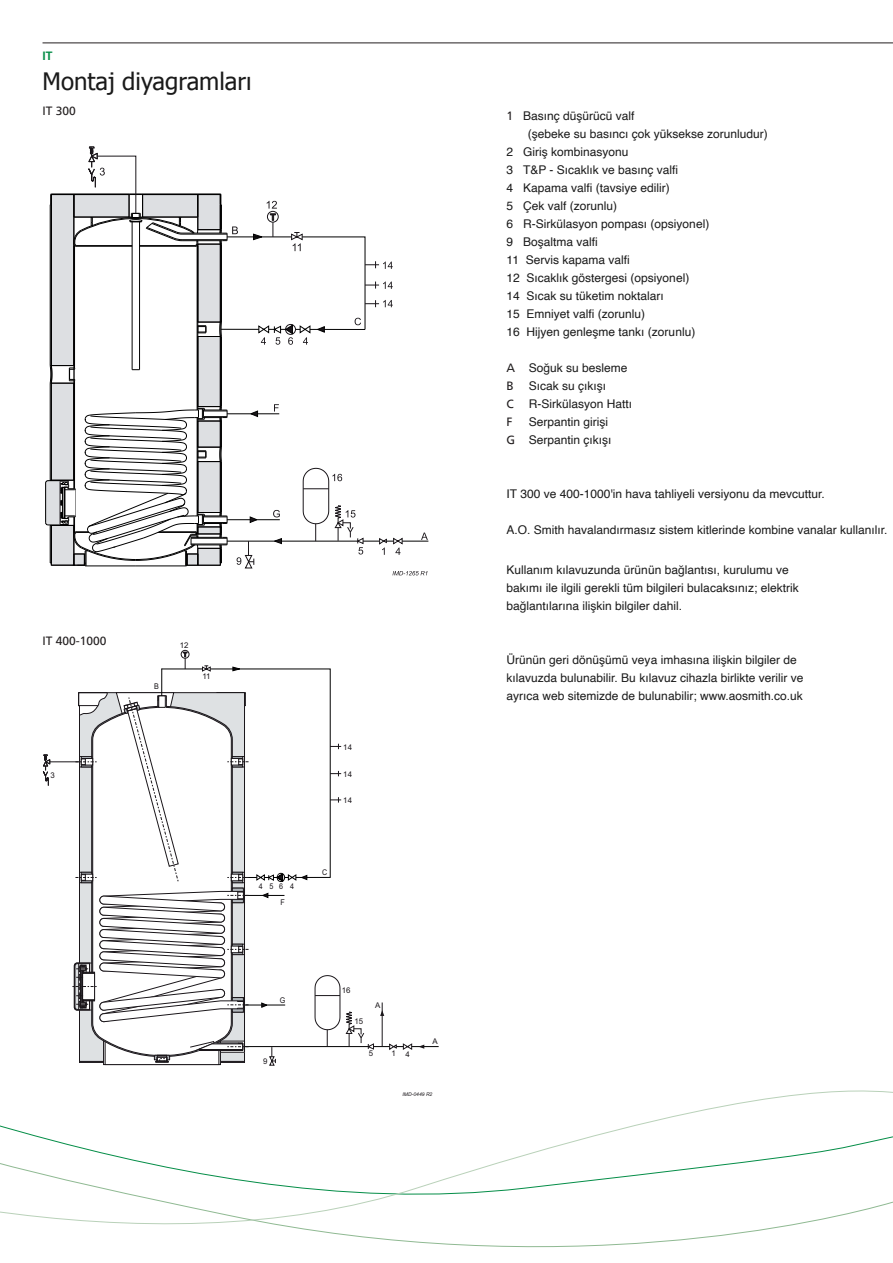
<style>
.page{position:relative;width:893px;height:1263px;background:#fff}
.page>*{position:absolute;margin:0;border:0;box-sizing:border-box;transform-origin:0 0}
.t1{font:24px "Tahoma";color:#1a1a1a}
.t2{font:12px/18px "Helvetica";color:#1a1a1a}
.t3{font:12px/18px "Frutiger LT";color:#231f20}
.t4{font:700 12px "Frutiger LT";color:#048d47}
.t5{font:7.95px "Arial";color:#1a161a}
.t6{font:7.95px "Arial";color:#1a161a;scale:.91 1}
.t7{font:700 6.75px "Arial";color:#1a161a}
.t8{font:italic 5.1px "Arial";color:#1a161a}
</style>
<div class="page">
<svg style="left:315px;top:1231px;width:442px;height:17px"></svg>
<svg style="left:0;top:1090px;width:893px;height:141px"></svg>
<hr style="left:43px;top:43px;width:850px;height:1px;background:#231f20">
<svg style="left:22px;top:649px;width:424px;height:471px"></svg>
<hr style="left:245px;top:1046px;width:194px;height:1px;background:#000">
<svg style="left:403px;top:1043px;width:9px;height:7px"></svg>
<hr style="left:382px;top:1002px;width:1px;height:44px;background:#1a161a">
<svg style="left:418px;top:1044px;width:6px;height:5px"></svg>
<svg style="left:389px;top:1044px;width:8px;height:6px"></svg>
<svg style="left:380px;top:1010px;width:4px;height:6px"></svg>
<div style="left:181px;top:650px;width:8px;height:8px;border:1px solid #1a161a;border-radius:50%"></div>
<svg style="left:43px;top:652px;width:331px;height:414px"></svg>
<svg style="left:45px;top:146px;width:384px;height:430px"></svg>
<svg style="left:50px;top:147px;width:343px;height:198px"></svg>
<p class="t4" style="left:43px;top:49px;width:12px">IT</p>
<h1 class="t1" style="left:43px;top:66px;width:211px">Montaj diyagramları</h1>
<p class="t3" style="left:43px;top:102px;width:35px">IT 300</p>
<p class="t3" style="left:43px;top:632px;width:66px">IT 400-1000</p>
<p class="t5" style="left:51px;top:770px;width:6px">3</p>
<p class="t6" style="left:154px;top:681px;width:7px">B</p>
<p class="t5" style="left:180px;top:640px;width:10px">12</p>
<p class="t7" style="left:183px;top:650px;width:6px">T</p>
<p class="t5" style="left:202px;top:671px;width:10px">11</p>
<p class="t6" style="left:259px;top:881px;width:40px">4564</p>
<p class="t6" style="left:281px;top:896px;width:6px">F</p>
<p class="t5" style="left:343px;top:742px;width:10px">14</p>
<p class="t5" style="left:343px;top:768px;width:10px">14</p>
<p class="t5" style="left:343px;top:795px;width:10px">14</p>
<p class="t6" style="left:322px;top:867px;width:7px">C</p>
<p class="t6" style="left:280px;top:995px;width:8px">G</p>
<p class="t5" style="left:263px;top:1055px;width:6px">9</p>
<p class="t5" style="left:342px;top:985px;width:10px">16</p>
<p class="t5" style="left:354px;top:1016px;width:10px">15</p>
<p class="t5" style="left:375px;top:1000px;width:7px">A</p>
<p class="t5" style="left:369px;top:1048px;width:6px">5</p>
<p class="t5" style="left:391px;top:1048px;width:20px">1 4</p>
<p class="t5" style="left:433px;top:1036px;width:7px">A</p>
<p class="t8" style="left:402px;top:1091px;width:31px">IMD-0449 R2</p>
<p class="t2" style="left:523px;top:108px;width:113px">Basınç düşürücü valf</p>
<p class="t2" style="left:528px;top:126px;width:242px">(şebeke su basıncı çok yüksekse zorunludur)</p>
<p class="t2" style="left:507px;top:144px;width:124px">2 Giriş kombinasyonu</p>
<p class="t2" style="left:507px;top:162px;width:173px">3 T&amp;P - Sıcaklık ve basınç valfi</p>
<p class="t2" style="left:507px;top:180px;width:165px">4 Kapama valfi (tavsiye edilir)</p>
<p class="t2" style="left:507px;top:198px;width:112px">5 Çek valf (zorunlu)</p>
<p class="t2" style="left:507px;top:216px;width:204px">6 R-Sirkülasyon pompası (opsiyonel)</p>
<p class="t2" style="left:507px;top:234px;width:93px">9 Boşaltma valfi</p>
<p class="t2" style="left:507px;top:252px;width:125px">11 Servis kapama valfi</p>
<p class="t2" style="left:507px;top:270px;width:184px">12 Sıcaklık göstergesi (opsiyonel)</p>
<p class="t2" style="left:507px;top:288px;width:159px">14 Sıcak su tüketim noktaları</p>
<p class="t2" style="left:507px;top:306px;width:140px">15 Emniyet valfi (zorunlu)</p>
<p class="t2" style="left:507px;top:324px;width:190px">16 Hijyen genleşme tankı (zorunlu)</p>
<p class="t2" style="left:529px;top:359px;width:105px">Soğuk su besleme<br>Sıcak su çıkışı<br>R-Sirkülasyon Hattı<br>Serpantin girişi<br>Serpantin çıkışı</p>
<p class="t3" style="left:507px;top:107px;width:8px">1</p>
<p class="t3" style="left:507px;top:359px;width:10px">A<br>B<br>C<br>F<br>G</p>
<p class="t2" style="left:507px;top:486px;width:320px">IT 300 ve 400-1000'in hava tahliyeli versiyonu da mevcuttur.</p>
<p class="t2" style="left:507px;top:522px;width:382px">A.O. Smith havalandırmasız sistem kitlerinde kombine vanalar kullanılır.</p>
<p class="t2" style="left:507px;top:562px;width:294px">Kullanım kılavuzunda ürünün bağlantısı, kurulumu ve bakımı ile ilgili gerekli tüm bilgileri bulacaksınız; elektrik bağlantılarına ilişkin bilgiler dahil.</p>
<p class="t2" style="left:507px;top:652px;width:298px">Ürünün geri dönüşümü veya imhasına ilişkin bilgiler de kılavuzda bulunabilir. Bu kılavuz cihazla birlikte verilir ve ayrıca web sitemizde de bulunabilir; www.aosmith.co.uk</p>
</div>
